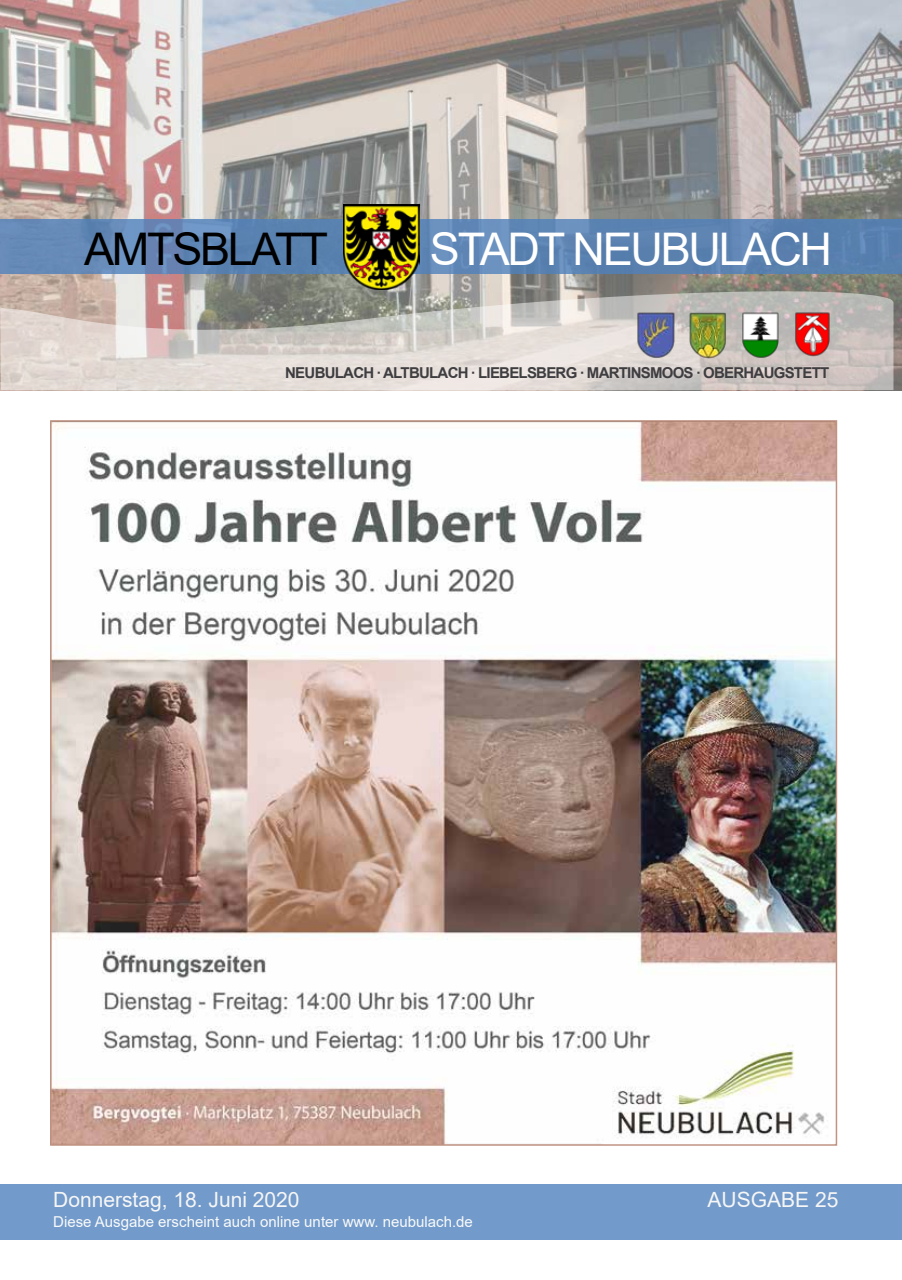
<style>
.page{position:relative;width:902px;height:1280px;background:#fff}
.page>*{position:absolute;margin:0;border:0;box-sizing:border-box;transform-origin:0 0}
.t1{font:45px "Arial";letter-spacing:-.05em;color:#fff}
.t2{font:45px "Arial";letter-spacing:-.05em;color:#000}
.t3{font:21px "Arial";color:#f6f6f6}
.t4{font:700 15px "Arial";letter-spacing:-.05em;color:#3e3d40}
.t5{font:15px "Arial";color:#f9fafa}
</style>
<div class="page">
<div style="left:0;top:1184px;width:901px;height:55px;background:#729aca"></div>
<img style="left:0;top:0;width:901px;height:390px">
<div style="left:0;top:219px;width:901px;height:54px;background:#4f81bd;opacity:.8"></div>
<svg style="left:0;top:285px;width:893px;height:105px;background:#cbc4be"></svg>
<img style="left:792px;top:310px;width:39px;height:48px">
<img style="left:739px;top:309px;width:41px;height:51px">
<img style="left:686px;top:310px;width:42px;height:51px">
<img style="left:634px;top:309px;width:42px;height:51px">
<img style="left:343px;top:205px;width:77px;height:85px">
<img style="left:53px;top:423px;width:781px;height:720px">
<h1 class="t2" style="left:84px;top:218px;width:245px">AMTSBLATT</h1>
<h1 class="t1" style="left:430px;top:218px;width:403px">STADT NEUBULACH</h1>
<p class="t4" style="left:285px;top:362px;width:545px">NEUBULACH ∙ ALTBULACH ∙ LIEBELSBERG ∙ MARTINSMOOS ∙ OBERHAUGSTETT</p>
<h2 class="t3" style="left:53px;top:1185px;width:248px">Donnerstag, 18. Juni 2020</h2>
<h2 class="t3" style="left:707px;top:1185px;width:132px">AUSGABE 25</h2>
<p class="t5" style="left:53px;top:1211px;width:421px">Diese Ausgabe erscheint auch online unter www. neubulach.de</p>
</div>
